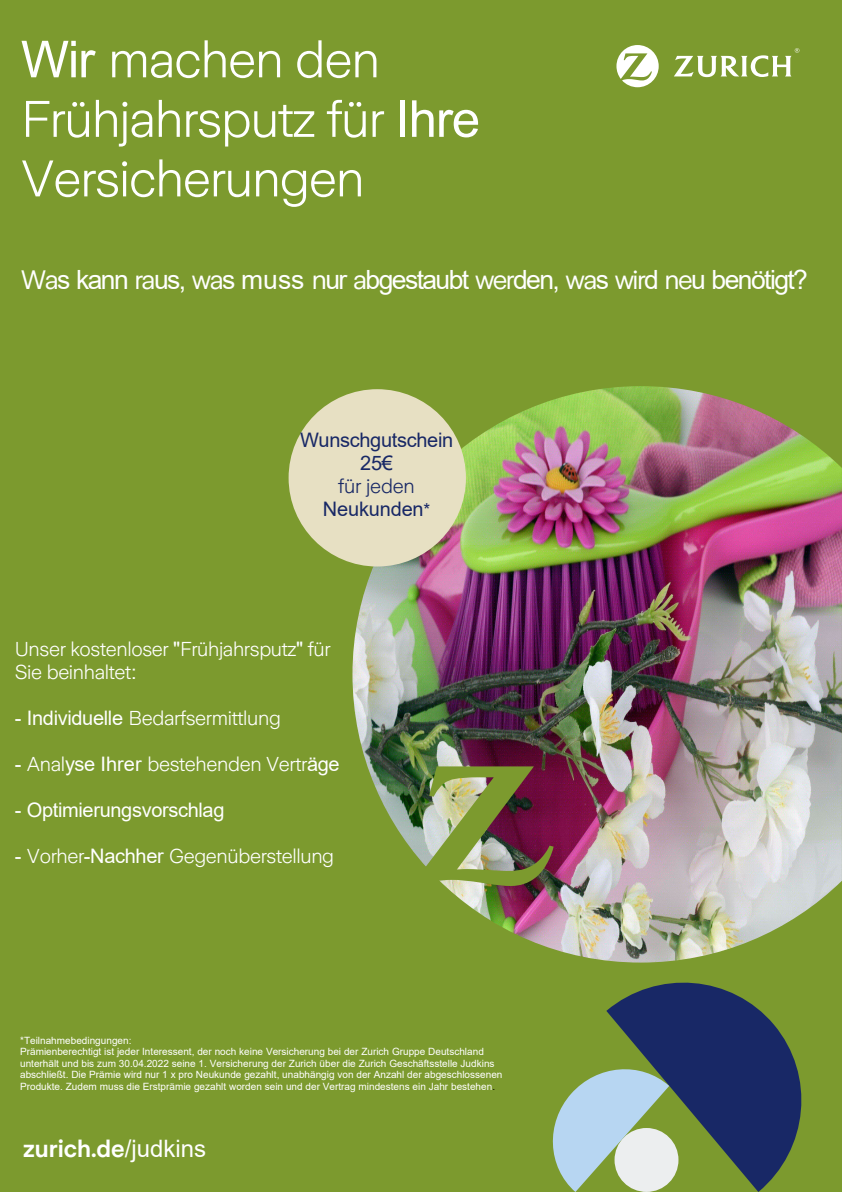
<style>
.page{position:relative;width:842px;height:1192px;background:#7c9a2e}
.page>*{position:absolute;margin:0;border:0;box-sizing:border-box;transform-origin:0 0}
.t1{font:300 51px/59.5px "Zurich Sans";letter-spacing:-.02em;color:#fff}
.t2{font:26.5px "Arial";letter-spacing:-.06em;color:#fff}
.t3{font:600 24px "Zurich Sans";color:#fff}
.t4{font:300 20px/23px "Zurich Sans";letter-spacing:-.02em;color:#fff}
.t5{font:20px/23px "Arial";letter-spacing:-.015em;color:#182866;text-align:center}
.t6{font:20px "Arial";letter-spacing:-.02em;color:#fff}
.t7{font:300 20px "Zurich Sans";letter-spacing:-.01em;color:#182866}
.t8{font:10px/11.5px "Arial";color:#fff}
.s1{font-family:"Arial";font-weight:400}
.s2{font-family:"Zurich Sans"}
.s3{font-size:17.5px}
.s4{color:#000}
</style>
<div class="page">
<img style="left:352px;top:386px;width:490px;height:577px">
<img style="left:416px;top:766px;width:138px;height:120px">
<div style="left:289px;top:389px;width:177px;height:178px;background:#e7e0c3;border-radius:50%"></div>
<svg style="left:606px;top:982px;width:196px;height:210px;fill:#182866"></svg>
<svg style="left:552px;top:1061px;width:117px;height:131px"></svg>
<svg style="left:616px;top:45px;width:43px;height:42px"></svg>
<svg style="left:674px;top:48px;width:125px;height:29px"></svg>
<h1 class="t1" style="left:21px;top:30px;width:461px"><span class="s1">Wir</span> machen den<br>Frühjahrsputz für <span class="s1">Ihre<br></span>Versicherungen</h1>
<h2 class="t2" style="left:21px;top:265px;width:789px"><span class="s2">Wa</span>s kann <span class="s2">ra</span>us, <span class="s2">wa</span>s muss <span class="s2">n</span>ur <span class="s2">a</span>bgestaubt <span class="s2">wer</span>den, <span class="s2">wa</span>s <span class="s2">wir</span>d <span class="s2">ne</span>u benötigt?</h2>
<h3 class="t5" style="left:300px;top:428px;width:155px">Wunschgutschein<br>25€</h3>
<h3 class="t7" style="left:338px;top:475px;width:78px">für jeden</h3>
<h3 class="t5" style="left:323px;top:497px;width:109px">Neukunden<span class="s3">*</span></h3>
<h3 class="t4" style="left:15px;top:638px;width:317px">Unser kostenloser <span class="s1">"</span>Frühjahrsputz<span class="s1">"</span> für<br>Sie beinhaltet<span class="s1">:</span></h3>
<h3 class="t4" style="left:15px;top:707px;width:268px"><span class="s1">- Individuelle</span> Bedarfsermittlung</h3>
<h3 class="t4" style="left:15px;top:753px;width:326px"><span class="s1">-</span> Anal<span class="s1">yse Ihrer</span> bestehenden Vertr<span class="s1">äge</span></h3>
<h3 class="t6" style="left:15px;top:799px;width:211px">- Optimierungsvorschlag</h3>
<h3 class="t4" style="left:15px;top:845px;width:321px"><span class="s1">-</span> Vorher<span class="s1">-Nachher</span> Gegenüberstellung</h3>
<p class="t8" style="left:20px;top:1035px;width:484px">*Teilnahmebedingungen:<br>Prämienberechtigt ist jeder Interessent, der noch keine Versicherung bei der Zurich Gruppe Deutschland unterhält und bis zum 30.04.2022 seine 1. Versicherung der Zurich über die Zurich Geschäftsstelle Judkins abschließt. Die Prämie wird nur 1 x pro Neukunde gezahlt, unabhängig von der Anzahl der abgeschlossenen Produkte. Zudem muss die Erstprämie gezahlt worden sein und der Vertrag mindestens ein Jahr bestehen<span class="s4">.</span></p>
<h3 class="t3" style="left:23px;top:1136px;width:185px">zurich.de<span class="s1">/judkins</span></h3>
</div>
